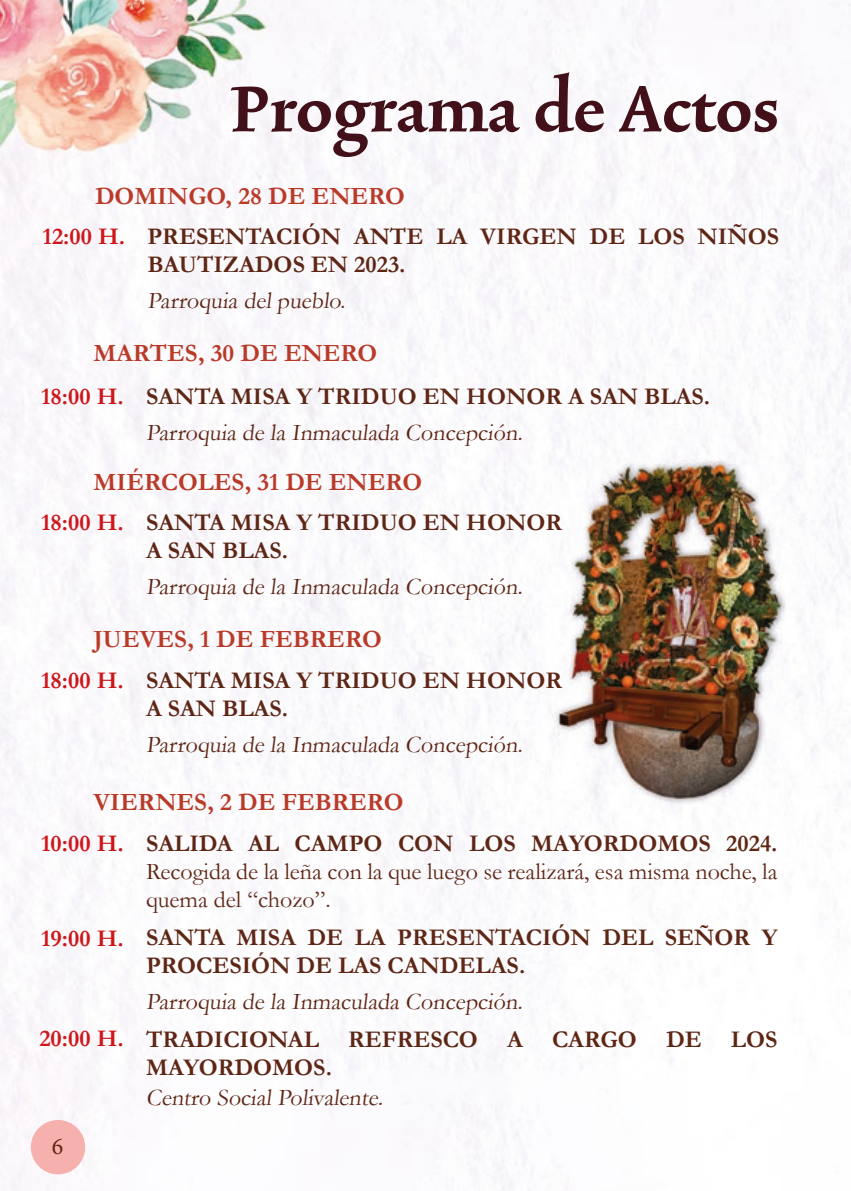
<style>
.page{position:relative;width:851px;height:1191px;background:#fff}
.page>*{position:absolute;margin:0;border:0;box-sizing:border-box;transform-origin:0 0}
.t1{font:700 76px "Trinite No 3";color:#411018}
.t2{font:700 25px "Garamond";color:#ba3a28}
.t3{font:700 24px/28px "Garamond";color:#5e2615}
.t4{font:24px/28px "Garamond";color:#5e2615}
.t5{font:700 24px "Garamond";color:#cd171a}
.t6{font:24px "Minion Pro";color:#5e2615}
</style>
<div class="page">
<img style="left:0;top:0;width:850px;height:1191px">
<div style="left:31px;top:1120px;width:54px;height:54px;background:#f6b1ae;border-radius:50%"></div>
<h1 class="t1" style="left:231px;top:72px;width:549px">Programa de Actos</h1>
<p class="t2" style="left:95px;top:179px;width:311px">DOMINGO, 28 DE ENERO</p>
<p class="t5" style="left:43px;top:220px;width:84px">12:00 H.</p>
<p class="t3" style="left:147px;top:222px;width:632px">PRESENTACIÓN ANTE LA VIRGEN DE LOS NIÑOS<br>BAUTIZADOS EN 2023.</p>
<p class="t4" style="left:147px;top:286px;width:203px">Parroquia del pueblo.</p>
<p class="t2" style="left:94px;top:336px;width:285px">MARTES, 30 DE ENERO</p>
<p class="t5" style="left:41px;top:380px;width:84px">18:00 H.</p>
<p class="t3" style="left:146px;top:382px;width:565px">SANTA MISA Y TRIDUO EN HONOR A SAN BLAS.</p>
<p class="t4" style="left:146px;top:418px;width:382px">Parroquia de la Inmaculada Concepción.</p>
<p class="t2" style="left:94px;top:465px;width:330px">MIÉRCOLES, 31 DE ENERO</p>
<p class="t5" style="left:41px;top:506px;width:84px">18:00 H.</p>
<p class="t3" style="left:146px;top:509px;width:417px">SANTA MISA Y TRIDUO EN HONOR<br>A SAN BLAS.</p>
<p class="t4" style="left:146px;top:572px;width:382px">Parroquia de la Inmaculada Concepción.</p>
<p class="t2" style="left:94px;top:622px;width:290px">JUEVES, 1 DE FEBRERO</p>
<p class="t5" style="left:41px;top:664px;width:84px">18:00 H.</p>
<p class="t3" style="left:146px;top:666px;width:417px">SANTA MISA Y TRIDUO EN HONOR<br>A SAN BLAS.</p>
<p class="t4" style="left:146px;top:729px;width:382px">Parroquia de la Inmaculada Concepción.</p>
<p class="t2" style="left:94px;top:785px;width:311px">VIERNES, 2 DE FEBRERO</p>
<p class="t5" style="left:41px;top:827px;width:84px">10:00 H.</p>
<p class="t5" style="left:41px;top:921px;width:84px">19:00 H.</p>
<p class="t5" style="left:39px;top:1022px;width:86px">20:00 H.</p>
<p class="t6" style="left:52px;top:1130px;width:13px">6</p>
<p class="t3" style="left:146px;top:829px;width:632px">SALIDA AL CAMPO CON LOS MAYORDOMOS 2024.</p>
<p class="t4" style="left:146px;top:856px;width:632px">Recogida de la leña con la que luego se realizará, esa misma noche, la quema del “chozo”.</p>
<p class="t3" style="left:146px;top:923px;width:632px">SANTA MISA DE LA PRESENTACIÓN DEL SEÑOR Y<br>PROCESIÓN DE LAS CANDELAS.</p>
<p class="t4" style="left:146px;top:986px;width:382px">Parroquia de la Inmaculada Concepción.</p>
<p class="t3" style="left:146px;top:1025px;width:632px">TRADICIONAL REFRESCO A CARGO DE LOS<br>MAYORDOMOS.</p>
<p class="t4" style="left:146px;top:1082px;width:242px">Centro Social Polivalente.</p>
</div>
